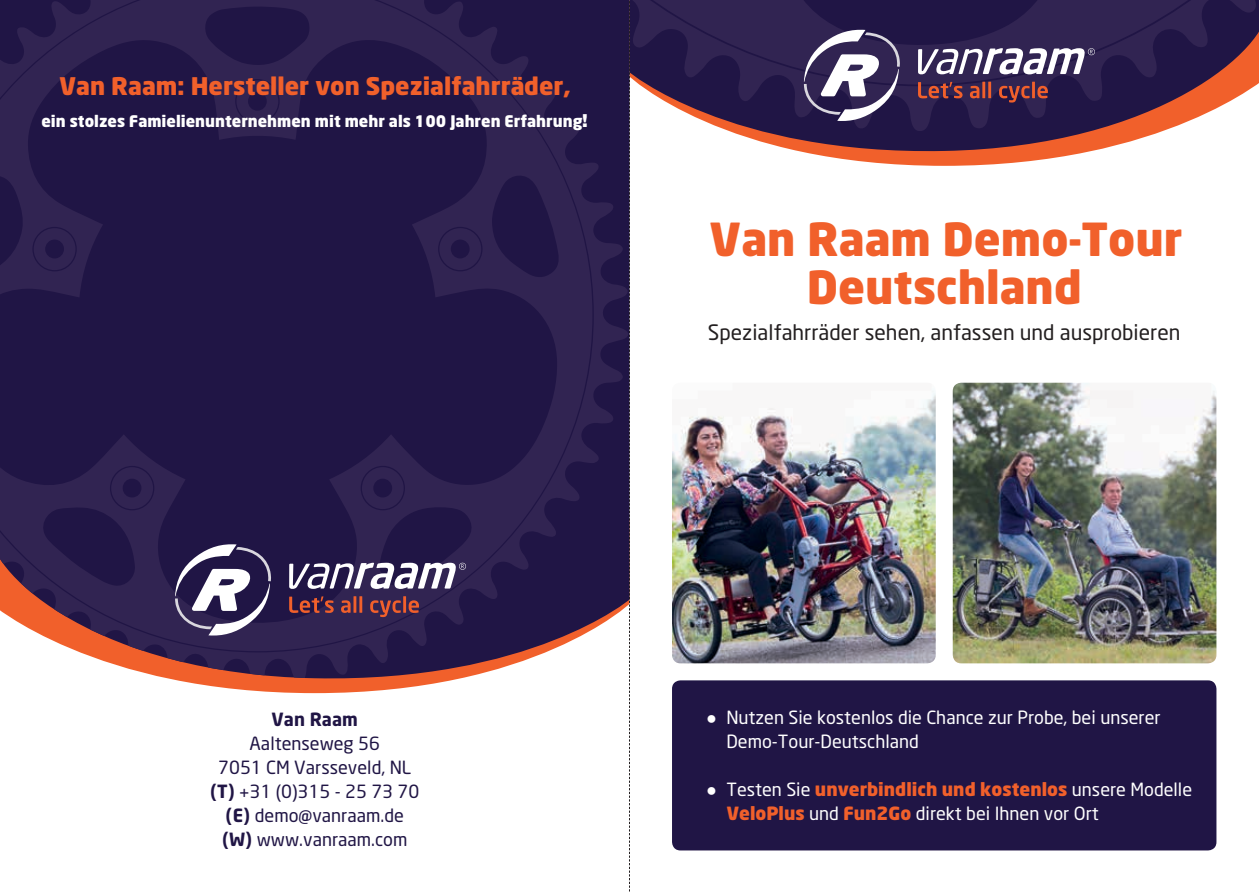
<style>
.page{position:relative;width:1259px;height:893px;background:#fff}
.page>*{position:absolute;margin:0;border:0;box-sizing:border-box;transform-origin:0 0}
.t1{font:900 45px/48px "Neo Sans VR";color:#f1602b;text-align:center}
.t2{font:900 24px "Neo Sans VR";color:#f1602b}
.t3{font:21px "Neo Sans VR";color:#231f20}
.t4{font:18px/24px "Neo Sans VR";color:#fff}
.t5{font:18px/24px "Neo Sans VR";color:#201545;text-align:center}
.t6{font:700 18px "Neo Sans VR";color:#201545}
.t7{font:900 15.75px "Neo Sans VR";color:#fff}
.s1{font-family:"Helvetica Neue LT Std";font-size:18px}
.s2{font-weight:700}
.s3{font-family:"Arial WGL"}
.s4{font-weight:900;color:#f1602b}
</style>
<div class="page">
<svg style="left:819px;top:155px;width:252px;height:11px;fill:#f1602b"></svg>
<svg style="left:186px;top:682px;width:256px;height:11px;fill:#f1602b"></svg>
<svg style="left:729px;top:131px;width:434px;height:24px"></svg>
<svg style="left:640px;top:85px;width:616px;height:46px;fill:#201545"></svg>
<svg style="left:630px;top:0;width:629px;height:85px;background:#301f4b"></svg>
<svg style="left:77px;top:0;width:551px;height:682px;fill:#201545"></svg>
<svg style="left:0;top:0;width:592px;height:651px;background:#281b49"></svg>
<svg style="left:111px;top:467px;width:42px;height:42px;background:#2d204e"></svg>
<svg style="left:236px;top:80px;width:42px;height:42px;background:#2d204e"></svg>
<svg style="left:439px;top:228px;width:42px;height:42px;background:#2d204e"></svg>
<svg style="left:362px;top:467px;width:42px;height:42px;background:#2d204e"></svg>
<svg style="left:34px;top:228px;width:41px;height:42px;background:#2d204e"></svg>
<img style="left:672px;top:391px;width:263px;height:272px">
<img style="left:952px;top:383px;width:264px;height:280px">
<div style="left:672px;top:680px;width:544px;height:170px;background:#201545;border-radius:9px"></div>
<svg style="left:918px;top:82px;width:44px;height:16px"></svg>
<svg style="left:970px;top:86px;width:9px;height:12px"></svg>
<hr style="left:982px;top:82px;width:3px;height:16px;background:#f1602b">
<hr style="left:988px;top:82px;width:3px;height:16px;background:#f1602b">
<svg style="left:999px;top:86px;width:30px;height:17px"></svg>
<hr style="left:1032px;top:82px;width:3px;height:16px;background:#f1602b">
<svg style="left:1037px;top:86px;width:11px;height:12px"></svg>
<svg style="left:804px;top:29px;width:96px;height:93px"></svg>
<svg style="left:918px;top:48px;width:177px;height:26px"></svg>
<svg style="left:289px;top:596px;width:45px;height:17px"></svg>
<svg style="left:341px;top:600px;width:9px;height:13px"></svg>
<hr style="left:353px;top:596px;width:3px;height:17px;background:#f1602b">
<hr style="left:359px;top:596px;width:3px;height:17px;background:#f1602b">
<svg style="left:370px;top:600px;width:31px;height:17px"></svg>
<hr style="left:403px;top:596px;width:3px;height:17px;background:#f1602b">
<svg style="left:409px;top:600px;width:10px;height:13px"></svg>
<svg style="left:175px;top:543px;width:96px;height:93px"></svg>
<svg style="left:289px;top:563px;width:177px;height:26px"></svg>
<svg style="left:629px;top:0;width:1px;height:892px"></svg>
<h2 class="t2" style="left:59px;top:73px;width:513px">Van Raam: Hersteller von Spezialfahrräder,</h2>
<p class="t7" style="left:41px;top:112px;width:548px">ein stolzes Famielienunternehmen mit mehr als 100 Jahren Erfahrung<span class="s1">!</span></p>
<h1 class="t1" style="left:709px;top:216px;width:475px">Van Raam Demo-Tour<br>Deutschland</h1>
<p class="t3" style="left:708px;top:321px;width:474px">Spezialfahrräder sehen, anfassen und ausprobieren</p>
<p class="t6" style="left:271px;top:712px;width:88px">Van Raam</p>
<p class="t5" style="left:210px;top:732px;width:211px">Aaltenseweg 56<br>7051 CM Varsseveld, NL <span class="s2">(T)</span> +31 (0)315 - 25 73 70 <span class="s2">(E)</span> demo@vanraam.de <span class="s2">(W)</span> www.vanraam.com</p>
<p class="t4" style="left:726px;top:706px;width:436px;text-indent:-20px"><span class="s3">●</span> Nutzen Sie kostenlos die Chance zur Probe, bei unserer<br>Demo-Tour-Deutschland</p>
<p class="t4" style="left:726px;top:778px;width:467px;text-indent:-20px"><span class="s3">●</span> Testen Sie <span class="s4">unverbindlich und kostenlos</span> unsere Modelle<br><span class="s4">VeloPlus</span> und <span class="s4">Fun2Go</span> direkt bei Ihnen vor Ort</p>
</div>
